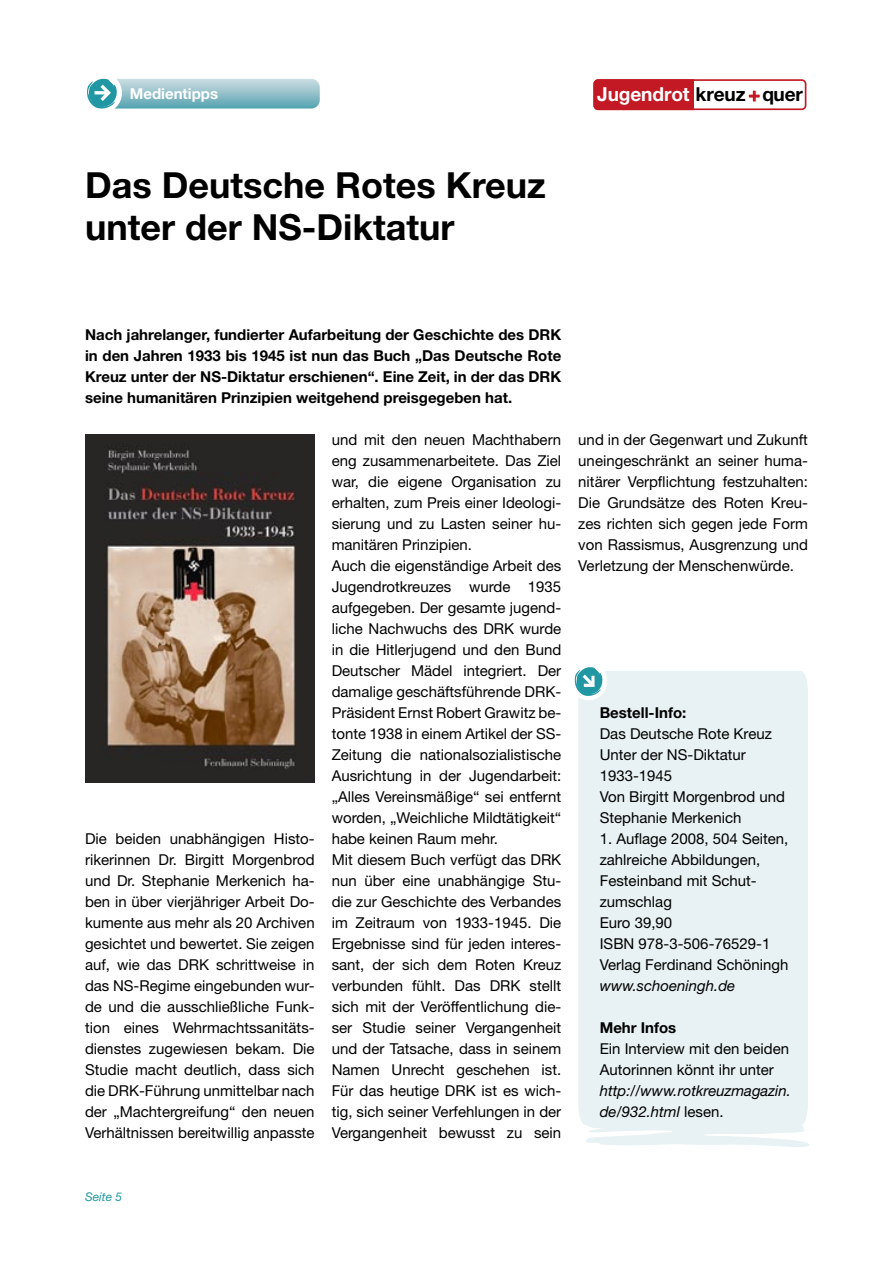
<style>
.page{position:relative;width:893px;height:1263px;background:#fff}
.page>*{position:absolute;margin:0;border:0;box-sizing:border-box;transform-origin:0 0}
.t1{font:700 36px/42px "Helvetica Neue LT Std";color:#000}
.t2{font:700 19.2px "Helvetica Neue LT Std";letter-spacing:-.005em;color:#fff}
.t3{font:15px/21px "Helvetica Neue LT Std";color:#000}
.t4{font:700 15px/21px "Helvetica Neue LT Std";color:#000;text-align:justify}
.t5{font:italic 15px/21px "Helvetica Neue LT Std";color:#000}
.t6{font:700 15px "Helvetica Neue LT Std";color:#fff}
.t7{font:italic 12px "Helvetica Neue LT Std";color:#2297a4}
.s1{color:#000}
.s2{font-style:normal}
</style>
<div class="page">
<div style="left:593px;top:79px;width:100px;height:31px;background:#c31924"></div>
<div style="left:593px;top:79px;width:213px;height:31px;border:2px solid #c31924;border-radius:4px"></div>
<svg style="left:748px;top:90px;width:13px;height:12px"></svg>
<svg style="left:87px;top:78px;width:233px;height:31px;background:#93c3cb"></svg>
<svg style="left:586px;top:1125px;width:223px;height:22px"></svg>
<div style="left:578px;top:671px;width:230px;height:454px;background:#e8f1f3"></div>
<svg style="left:574px;top:667px;width:35px;height:35px"></svg>
<img style="left:85px;top:434px;width:230px;height:349px">
<p class="t6" style="left:130px;top:84px;width:90px">Medientipps</p>
<p class="t2" style="left:597px;top:82px;width:207px">Jugendrot <span class="s1">kreuz quer</span></p>
<h1 class="t1" style="left:85px;top:163px;width:462px">Das Deutsche Rotes Kreuz unter der NS-Diktatur</h1>
<p class="t4" style="left:85px;top:324px;width:478px">Nach jahrelanger, fundierter Aufarbeitung der Geschichte des DRK in den Jahren 1933 bis 1945 ist nun das Buch „Das Deutsche Rote Kreuz unter der NS-Diktatur erschienen“. Eine Zeit, in der das DRK seine humanitären Prinzipien weitgehend preisgegeben hat.</p>
<p class="t3" style="left:85px;top:828px;width:231px;text-align:justify">Die beiden unabhängigen Histo&shy;rikerinnen Dr. Birgitt Morgenbrod und Dr. Stephanie Merkenich ha&shy;ben in über vierjähriger Arbeit Do&shy;kumente aus mehr als 20 Archiven gesichtet und bewertet. Sie zeigen auf, wie das DRK schrittweise in das NS-Regime eingebunden wur&shy;de und die ausschließliche Funk&shy;tion eines Wehrmachtssanitäts&shy;dienstes zugewiesen bekam. Die Studie macht deutlich, dass sich die DRK-Führung unmittelbar nach der „Machtergreifung“ den neuen Verhältnissen bereitwillig anpasste</p>
<p class="t3" style="left:332px;top:429px;width:231px">und mit den neuen Machthabern eng zusammenarbeitete. Das Ziel war, die eigene Organisation zu erhalten, zum Preis einer Ideologi&shy;sierung und zu Lasten seiner hu&shy;manitären Prinzipien.<br>Auch die eigenständige Arbeit des<br>Jugendrotkreuzes wurde 1935 aufgegeben. Der gesamte jugend&shy;liche Nachwuchs des DRK wurde in die Hitlerjugend und den Bund<br>Deutscher Mädel integriert. Der damalige geschäftsführende DRK-<br>Präsident Ernst Robert Grawitz be&shy;tonte 1938 in einem Artikel der SS-<br>Zeitung die nationalsozialistische<br>Ausrichtung in der Jugendarbeit: „Alles Vereinsmäßige“ sei entfernt worden, „Weichliche Mildtätigkeit“ habe keinen Raum mehr.<br>Mit diesem Buch verfügt das DRK nun über eine unabhängige Stu&shy;die zur Geschichte des Verbandes im Zeitraum von 1933-1945. Die<br>Ergebnisse sind für jeden interes&shy;sant, der sich dem Roten Kreuz verbunden fühlt. Das DRK stellt sich mit der Veröffentlichung die&shy;ser Studie seiner Vergangenheit und der Tatsache, dass in seinem<br>Namen Unrecht geschehen ist.<br>Für das heutige DRK ist es wich&shy;tig, sich seiner Verfehlungen in der<br>Vergangenheit bewusst zu sein</p>
<p class="t3" style="left:578px;top:429px;width:231px;text-align:justify">und in der Gegenwart und Zukunft uneingeschränkt an seiner huma&shy;nitärer Verpflichtung festzuhalten:<br>Die Grundsätze des Roten Kreu&shy;zes richten sich gegen jede Form von Rassismus, Ausgrenzung und Verletzung der Menschenwürde.</p>
<p class="t4" style="left:600px;top:702px;width:88px">Bestell-Info:</p>
<p class="t3" style="left:600px;top:723px;width:187px">Das Deutsche Rote Kreuz<br>Unter der NS-Diktatur<br>1933-1945<br>Von Birgitt Morgenbrod und<br>Stephanie Merkenich</p>
<p class="t3" style="left:600px;top:828px;width:190px">1. Auflage 2008, 504 Seiten, zahlreiche Abbildungen,<br>Festeinband mit Schut&shy;zumschlag<br>Euro 39,90<br>ISBN 978-3-506-76529-1<br>Verlag Ferdinand Schöningh</p>
<p class="t5" style="left:600px;top:975px;width:137px">www.schoeningh.de</p>
<p class="t4" style="left:600px;top:1017px;width:78px">Mehr Infos</p>
<p class="t3" style="left:600px;top:1038px;width:191px">Ein Interview mit den beiden<br>Autorinnen könnt ihr unter</p>
<p class="t5" style="left:600px;top:1080px;width:193px">http://www.rotkreuzmagazin. de/932.html <span class="s2">lesen.</span></p>
<p class="t7" style="left:85px;top:1190px;width:39px">Seite 5</p>
</div>
